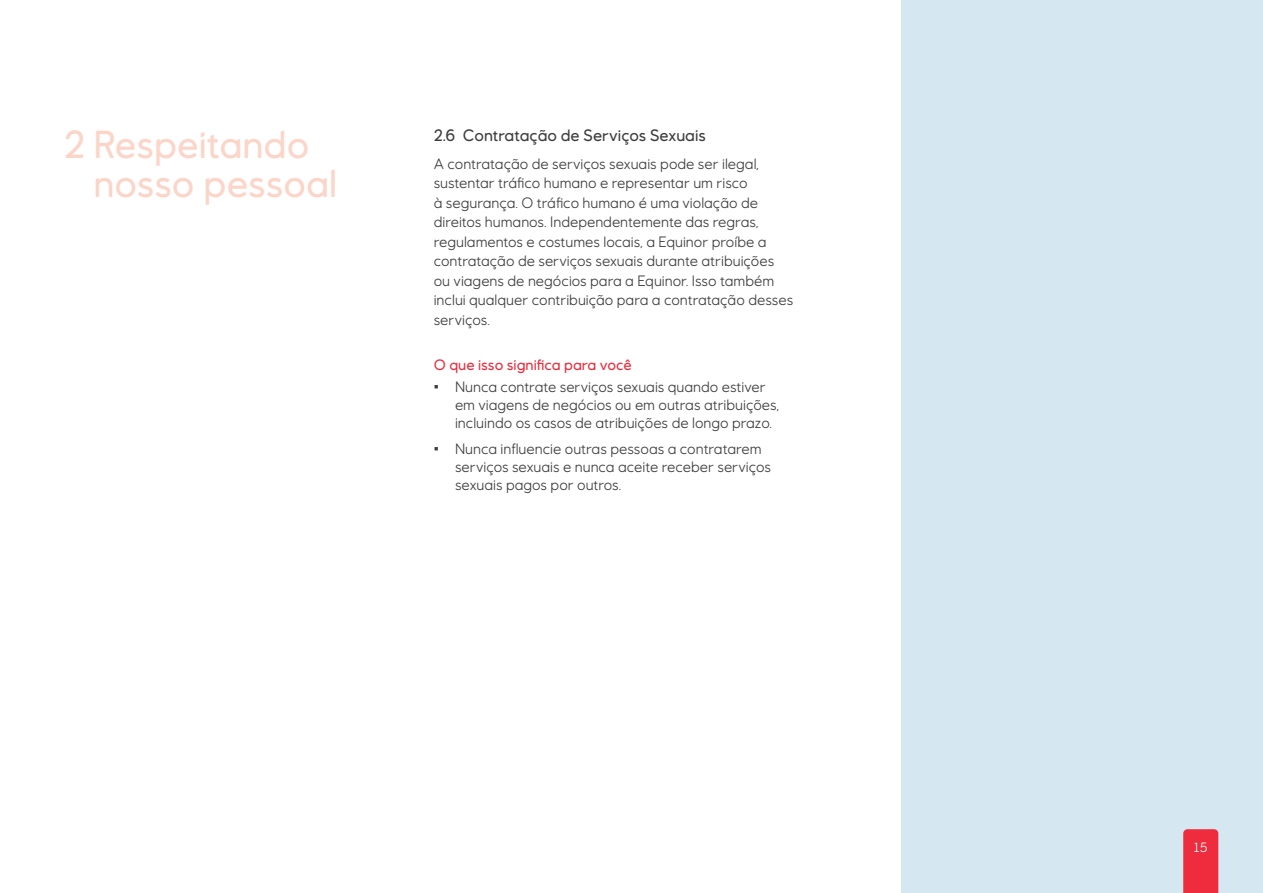
<style>
.page{position:relative;width:1263px;height:893px;background:#fff}
.page>*{position:absolute;margin:0;border:0;box-sizing:border-box;transform-origin:0 0}
.section_title{font:500 39px/39px "Equinor";color:#fcd5c9}
.content_section_head{font:500 16.5px "Equinor";color:#3e3e3f}
.body{font:15px/19.5px "Equinor";color:#3e3e3f}
.meaning{font:500 15px "Equinor";color:#ee2c3d}
.t1{font:13.5px "Equinor";color:#fff}
</style>
<div class="page">
<div style="left:901px;top:0;width:362px;height:893px;background:#d5e8f1"></div>
<div style="left:1183px;top:829px;width:35px;height:64px;background:#ee2c3d"></div>
<p class="section_title" style="left:94px;top:125px;width:245px;text-indent:-30px">2 Respeitando nosso pessoal</p>
<p class="content_section_head" style="left:434px;top:125px;width:274px">2.6 Contratação de Serviços Sexuais</p>
<p class="body" style="left:434px;top:153px;width:361px">A contratação de serviços sexuais pode ser ilegal, sustentar tráfico humano e representar um risco<br>à segurança. O tráfico humano é uma violação de direitos humanos. Independentemente das regras, regulamentos e costumes locais, a Equinor proíbe a contratação de serviços sexuais durante atribuições ou viagens de negócios para a Equinor. Isso também inclui qualquer contribuição para a contratação desses serviços.</p>
<p class="meaning" style="left:434px;top:356px;width:200px">O que isso significa para você</p>
<p class="body" style="left:455px;top:377px;width:326px;line-height:18px;text-indent:-21px">• Nunca contrate serviços sexuais quando estiver em viagens de negócios ou em outras atribuições, incluindo os casos de atribuições de longo prazo.</p>
<p class="body" style="left:455px;top:440px;width:318px;line-height:18px;text-indent:-21px">• Nunca influencie outras pessoas a contratarem serviços sexuais e nunca aceite receber serviços sexuais pagos por outros.</p>
<p class="t1" style="left:1194px;top:839px;width:15px">15</p>
</div>
